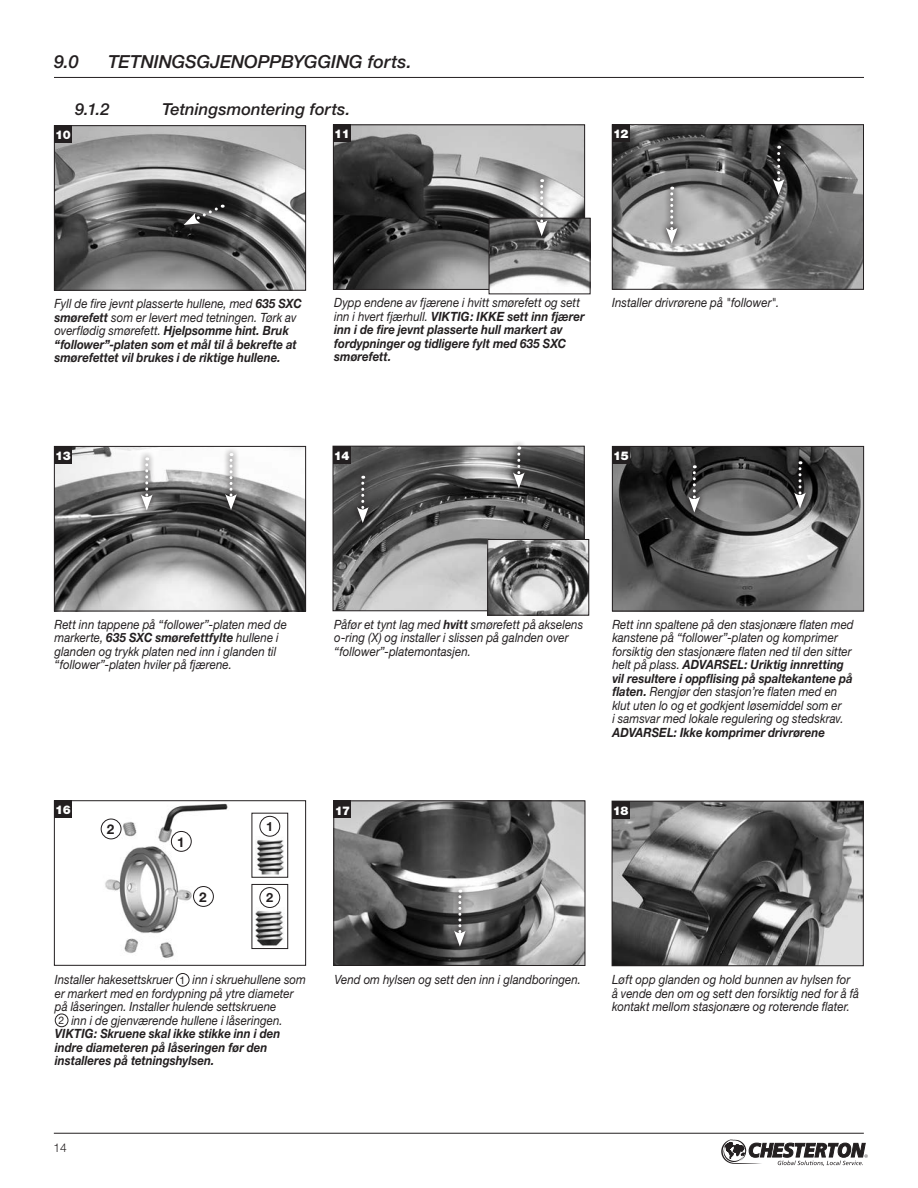
<style>
.page{position:relative;width:918px;height:1188px;background:#fff}
.page>*{position:absolute;margin:0;border:0;box-sizing:border-box;transform-origin:0 0}
.t1{font:italic 500 18px "Helvetica Neue";letter-spacing:-.005em;color:#231f20}
.t2{font:italic 500 16.5px "Helvetica Neue";letter-spacing:.005em;color:#231f20}
.t3{font:700 13.5px "Helvetica Neue CE";color:#231f20}
.t4{font:italic 12.75px/13.5px "Helvetica Neue CE";letter-spacing:.005em;color:#231f20;scale:.9 1}
.t5{font:italic 700 12.75px/13.5px "Helvetica Neue CE";letter-spacing:.005em;color:#231f20;scale:.9 1}
.t6{font:700 12.75px "Helvetica Neue CE";color:#231f20}
.t7{font:900 12px "Helvetica Neue CE";letter-spacing:-.05em;color:#fff}
.t8{font:300 12px "Helvetica Neue CE";color:#231f20}
.s1{font-weight:400}
.s2{font-weight:700}
.s3{font-style:normal;font-size:10.5px}
</style>
<div class="page">
<svg style="left:721px;top:1139px;width:147px;height:27px"></svg>
<hr style="left:54px;top:1133px;width:810px;height:1px;background:#231f20">
<img style="left:614px;top:803px;width:248px;height:161px">
<div style="left:612px;top:801px;width:252px;height:165px;border:1px solid #231f20"></div>
<div style="left:612px;top:801px;width:18px;height:18px;background:#231f20"></div>
<img style="left:100px;top:803px;width:189px;height:155px">
<div style="left:54px;top:800px;width:252px;height:166px;border:1px solid #231f20"></div>
<div style="left:54px;top:800px;width:18px;height:18px;background:#231f20"></div>
<img style="left:253px;top:890px;width:33px;height:57px">
<div style="left:251px;top:884px;width:37px;height:65px;border:1px solid #231f20"></div>
<div style="left:260px;top:888px;width:20px;height:19px;background:#fff;border-radius:50%"></div>
<div style="left:260px;top:887px;width:20px;height:21px;border:1px solid #231f20;border-radius:50%"></div>
<img style="left:253px;top:819px;width:33px;height:57px">
<div style="left:251px;top:813px;width:37px;height:65px;border:1px solid #231f20"></div>
<div style="left:260px;top:816px;width:20px;height:20px;background:#fff;border-radius:50%"></div>
<div style="left:260px;top:816px;width:20px;height:21px;border:1px solid #231f20;border-radius:50%"></div>
<div style="left:171px;top:831px;width:20px;height:20px;background:#fff;border-radius:50%"></div>
<div style="left:171px;top:831px;width:21px;height:21px;border:1px solid #231f20;border-radius:50%"></div>
<div style="left:194px;top:887px;width:19px;height:19px;background:#fff;border-radius:50%"></div>
<div style="left:193px;top:886px;width:21px;height:21px;border:1px solid #231f20;border-radius:50%"></div>
<div style="left:101px;top:819px;width:20px;height:20px;background:#fff;border-radius:50%"></div>
<div style="left:101px;top:819px;width:20px;height:20px;border:1px solid #231f20;border-radius:50%"></div>
<img style="left:335px;top:126px;width:248px;height:162px">
<div style="left:333px;top:124px;width:252px;height:166px;border:1px solid #231f20"></div>
<div style="left:333px;top:124px;width:18px;height:18px;background:#231f20"></div>
<img style="left:491px;top:220px;width:98px;height:71px">
<div style="left:489px;top:218px;width:102px;height:76px;border:1px solid #231f20"></div>
<svg style="left:529px;top:173px;width:25px;height:69px"></svg>
<svg style="left:536px;top:179px;width:12px;height:57px"></svg>
<img style="left:614px;top:126px;width:248px;height:162px">
<div style="left:612px;top:124px;width:252px;height:166px;border:1px solid #231f20"></div>
<div style="left:612px;top:124px;width:18px;height:18px;background:#231f20"></div>
<img style="left:56px;top:448px;width:248px;height:161px">
<div style="left:54px;top:446px;width:252px;height:165px;border:1px solid #231f20"></div>
<div style="left:54px;top:446px;width:18px;height:18px;background:#231f20"></div>
<svg style="left:134px;top:451px;width:25px;height:66px"></svg>
<svg style="left:141px;top:457px;width:12px;height:53px"></svg>
<svg style="left:219px;top:446px;width:24px;height:70px"></svg>
<svg style="left:225px;top:453px;width:12px;height:57px"></svg>
<img style="left:335px;top:802px;width:248px;height:162px">
<div style="left:333px;top:800px;width:252px;height:166px;border:1px solid #231f20"></div>
<div style="left:333px;top:800px;width:18px;height:18px;background:#231f20"></div>
<svg style="left:447px;top:883px;width:25px;height:70px"></svg>
<svg style="left:454px;top:890px;width:12px;height:57px"></svg>
<img style="left:614px;top:448px;width:248px;height:161px">
<div style="left:612px;top:446px;width:252px;height:165px;border:1px solid #231f20"></div>
<div style="left:612px;top:446px;width:18px;height:18px;background:#231f20"></div>
<svg style="left:682px;top:459px;width:25px;height:60px"></svg>
<svg style="left:688px;top:465px;width:12px;height:48px"></svg>
<svg style="left:788px;top:455px;width:24px;height:60px"></svg>
<svg style="left:794px;top:461px;width:12px;height:48px"></svg>
<img style="left:335px;top:448px;width:248px;height:161px">
<div style="left:333px;top:446px;width:252px;height:165px;border:1px solid #231f20"></div>
<div style="left:333px;top:446px;width:18px;height:18px;background:#231f20"></div>
<img style="left:489px;top:541px;width:98px;height:73px">
<div style="left:487px;top:539px;width:102px;height:77px;border:1px solid #231f20"></div>
<img style="left:56px;top:127px;width:248px;height:162px">
<div style="left:54px;top:125px;width:252px;height:166px;border:1px solid #231f20"></div>
<div style="left:54px;top:125px;width:18px;height:18px;background:#231f20"></div>
<svg style="left:177px;top:198px;width:53px;height:34px"></svg>
<svg style="left:184px;top:205px;width:39px;height:20px"></svg>
<svg style="left:659px;top:180px;width:25px;height:70px"></svg>
<svg style="left:666px;top:187px;width:12px;height:57px"></svg>
<svg style="left:766px;top:139px;width:25px;height:62px"></svg>
<svg style="left:773px;top:146px;width:12px;height:49px"></svg>
<svg style="left:350px;top:469px;width:25px;height:60px"></svg>
<svg style="left:357px;top:476px;width:12px;height:47px"></svg>
<svg style="left:506px;top:442px;width:25px;height:52px"></svg>
<svg style="left:513px;top:447px;width:12px;height:41px"></svg>
<hr style="left:54px;top:77px;width:810px;height:1px;background:#231f20">
<div style="left:176px;top:973px;width:13px;height:14px;border:1px solid #231f20;border-radius:50%"></div>
<div style="left:55px;top:1014px;width:13px;height:13px;border:1px solid #231f20;border-radius:50%"></div>
<h1 class="t1" style="left:54px;top:51px;width:26px">9.0</h1>
<h1 class="t1" style="left:108px;top:51px;width:305px">TETNINGSGJENOPPBYGGING forts.</h1>
<p class="t2" style="left:75px;top:99px;width:36px">9.1.2</p>
<p class="t2" style="left:162px;top:99px;width:190px">Tetningsmontering forts.</p>
<p class="t7" style="left:55px;top:128px;width:17px">10</p>
<p class="t7" style="left:334px;top:127px;width:17px">11</p>
<p class="t7" style="left:613px;top:127px;width:17px">12</p>
<p class="t5" style="left:55px;top:297px;width:276px"><span class="s1">Fyll de fire jevnt plasserte hullene, med</span> 635 SXC smørefett <span class="s1">som er levert med tetningen. Tørk av overflødig smørefett.</span> Hjelpsomme hint. Bruk “follower”-platen som et mål til å bekrefte at smørefettet vil brukes i de riktige hullene.</p>
<p class="t5" style="left:334px;top:296px;width:280px"><span class="s1">Dypp endene av fjærene i hvitt smørefett og sett inn i hvert fjærhull.</span> VIKTIG: IKKE sett inn fjærer inn i de fire jevnt plasserte hull markert av fordypninger og tidligere fylt med 635 SXC smørefett.</p>
<p class="t4" style="left:612px;top:296px;width:187px">Installer drivrørene på "follower".</p>
<p class="t7" style="left:55px;top:448px;width:17px">13</p>
<p class="t7" style="left:334px;top:448px;width:17px">14</p>
<p class="t7" style="left:613px;top:448px;width:17px">15</p>
<p class="t4" style="left:55px;top:617px;width:260px">Rett inn tappene på “follower”-platen med de markerte, <span class="s2">635 SXC smørefettfylte</span> hullene i glanden og trykk platen ned inn i glanden til “follower”-platen hviler på fjærene.</p>
<p class="t4" style="left:334px;top:617px;width:278px">Påfør et tynt lag med <span class="s2">hvitt</span> smørefett på akselens o-ring (X) og installer i slissen på galnden over “follower”-platemontasjen.</p>
<p class="t4" style="left:612px;top:618px;width:270px">Rett inn spaltene på den stasjonære flaten med kanstene på “follower”-platen og komprimer forsiktig den stasjonære flaten ned til den sitter helt på plass. <span class="s2">ADVARSEL: Uriktig innretting vil resultere i oppflising på spaltekantene på flaten.</span> Rengjør den stasjon’re flaten med en klut uten lo og et godkjent løsemiddel som er<br>i samsvar med lokale regulering og stedskrav.</p>
<p class="t5" style="left:612px;top:726px;width:238px">ADVARSEL: Ikke komprimer drivrørene</p>
<p class="t7" style="left:55px;top:803px;width:17px">1 67</p>
<p class="t7" style="left:613px;top:803px;width:17px">18</p>
<p class="t7" style="left:335px;top:803px;width:17px">17</p>
<p class="t3" style="left:107px;top:821px;width:9px">2</p>
<p class="t3" style="left:177px;top:833px;width:9px">1</p>
<p class="t3" style="left:199px;top:889px;width:9px">2</p>
<p class="t6" style="left:266px;top:819px;width:9px">1</p>
<p class="t6" style="left:266px;top:890px;width:9px">2</p>
<p class="t4" style="left:55px;top:973px;width:281px">Installer hakesettskruer <span class="s3">1</span> inn i skruehullene som er markert med en fordypning på ytre diameter på låseringen. Installer hulende settskruene<br><span class="s3">2</span> inn i de gjenværende hullene i låseringen.<br><span class="s2">VIKTIG: Skruene skal ikke stikke inn i den indre diameteren på låseringen før den installeres på tetningshylsen.</span></p>
<p class="t4" style="left:335px;top:973px;width:275px">Vend om hylsen og sett den inn i glandboringen.</p>
<p class="t8" style="left:53px;top:1140px;width:15px">14</p>
<p class="t4" style="left:612px;top:973px;width:276px">Løft opp glanden og hold bunnen av hylsen for å vende den om og sett den forsiktig ned for å få kontakt mellom stasjonære og roterende flater.</p>
</div>
